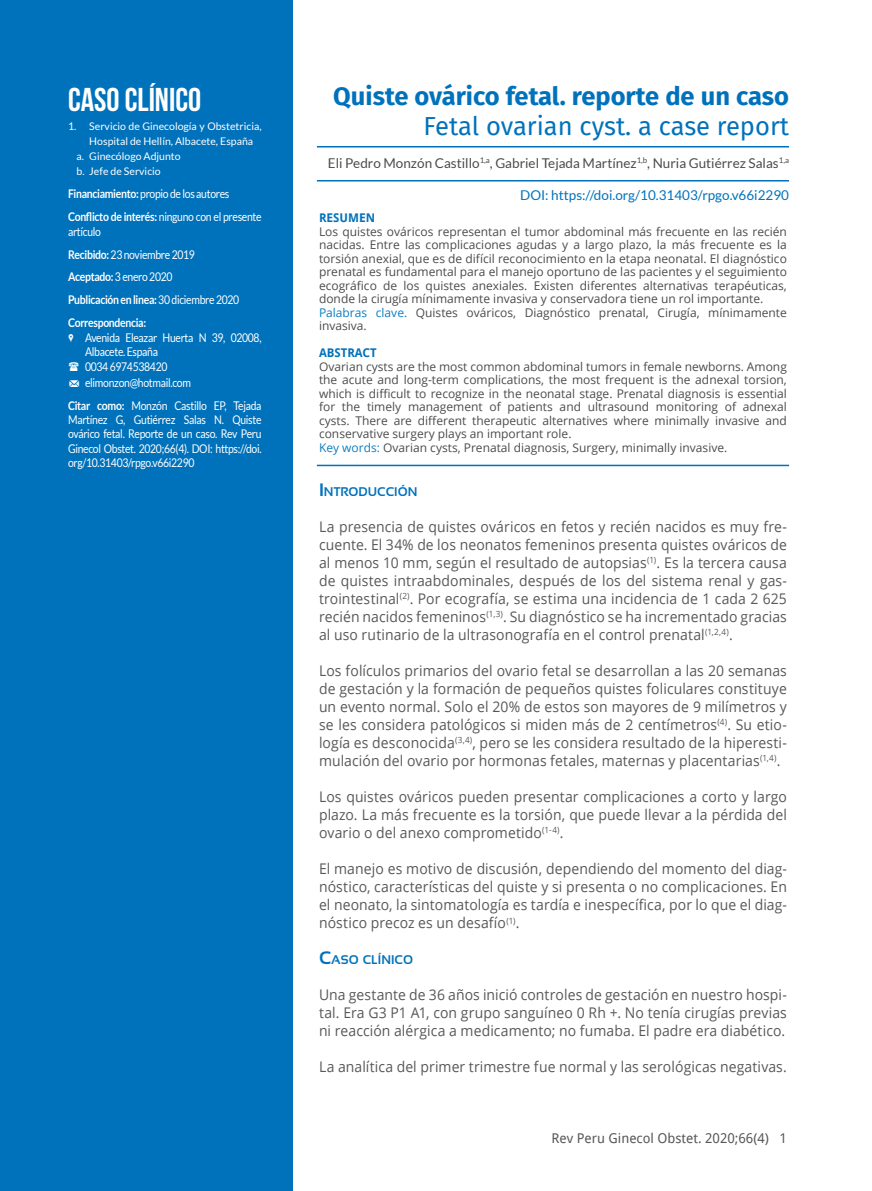
<style>
.page{position:relative;width:872px;height:1191px;background:#fff}
.page>*{position:absolute;margin:0;border:0;box-sizing:border-box;transform-origin:0 0}
.t1{font:700 33px "Bebas Neue";color:#fff}
.t2{font:700 25.5px "Fira Sans";color:#0072bc}
.t3{font:25.5px "Fira Sans";color:#0072bc}
.t4{font:14.7px/18px "Open Sans";letter-spacing:.005em;color:#57585a;text-align:justify;scale:.95 1}
.t5{font:13.5px "Lato";color:#4b4c4d}
.t6{font:13.5px "Lato";color:#0072bc}
.t7{font:13.5px "Droid Sans";color:#57585a}
.t8{font:700 12.6px "Sansation";color:#0072bc}
.t9{font:12px/13.5px "Open Sans";color:#4b4c4d}
.t10{font:12px/14.4px "Lato";letter-spacing:-.03em;color:#fff;scale:.87 1}
.t11{font:700 12px/23px "Lato";letter-spacing:-.03em;color:#fff;scale:.87 1}
.t12{font:700 12px "Droid Sans";color:#0072bc}
.t13{font:10.5px "Lato";color:#fff}
.s1{font-weight:700}
.s2{font-weight:400}
.s3{font-family:"Modern Pictograms"}
.s4{font-family:"Modern Pictograms";font-size:13.5px}
.s5{color:#0d7ec3}
.s6{font-size:18px}
</style>
<div class="page">
<div style="left:0;top:0;width:293px;height:1191px;background:#0072bc"></div>
<hr style="left:317px;top:146px;width:472px;height:1px;background:#0072bc">
<hr style="left:317px;top:180px;width:472px;height:1px;background:#0072bc">
<hr style="left:317px;top:465px;width:472px;height:1px;background:#0072bc">
<h1 class="t1" style="left:68px;top:82px;width:135px">CASO CLÍNICO</h1>
<p class="t13" style="left:68px;top:121px;width:195px">1. Servicio de Ginecología y Obstetricia,</p>
<p class="t13" style="left:89px;top:136px;width:165px">Hospital de Hellín, Albacete, España</p>
<p class="t13" style="left:77px;top:151px;width:106px">a. Ginecólogo Adjunto</p>
<p class="t13" style="left:77px;top:166px;width:86px">b. Jefe de Servicio</p>
<p class="t10" style="left:68px;top:182px;width:224px;line-height:23px"><span class="s1">Financiamiento:</span> propio de los autores<br><span class="s1">Conflicto de interés:</span> ninguno con el presente</p>
<p class="t11" style="left:68px;top:220px;width:198px"><span class="s2">artículo<br></span>Recibido: <span class="s2">23 noviembre 2019<br></span>Aceptado: <span class="s2">3 enero 2020<br></span>Publicación en linea: <span class="s2">30 diciembre 2020<br></span>Correspondencia:</p>
<p class="t10" style="left:85px;top:330px;width:204px;text-indent:-17px"><span class="s3">,</span> Avenida Eleazar Huerta N 39, 02008,<br>Albacete. España<br>0034 6974538420</p>
<p class="t10" style="left:68px;top:371px;width:224px;line-height:23px"><span class="s4">m</span> elimonzon@hotmail.com<br><span class="s1">Citar como:</span> Monzón Castillo EP, Tejada</p>
<p class="t10" style="left:68px;top:412px;width:224px;text-align:justify">Martínez G, Gutiérrez Salas N. Quiste ovárico fetal. Reporte de un caso. Rev Peru Ginecol Obstet. 2020;66(4). DOI: https://doi. org/10.31403/rpgo.v66i2290</p>
<h2 class="t2" style="left:333px;top:74px;width:457px">Quiste ovárico fetal. reporte de un caso</h2>
<h2 class="t3" style="left:423px;top:107px;width:367px">Fetal ovarian cyst. a case report</h2>
<p class="t5" style="left:328px;top:155px;width:462px">Eli Pedro Monzón Castillo<sup>1,a</sup>, Gabriel Tejada Martínez<sup>1,b</sup>, Nuria Gutiérrez Salas<sup>1,a</sup></p>
<p class="t6" style="left:520px;top:188px;width:270px">DOI: https://doi.org/10.31403/rpgo.v66i2290</p>
<p class="t12" style="left:319px;top:209px;width:58px">RESUMEN</p>
<p class="t9" style="left:319px;top:224px;width:469px">Los quistes ováricos representan el tumor abdominal más frecuente en las recién nacidas. Entre las complicaciones agudas y a largo plazo, la más frecuente es la torsión anexial, que es de difícil reconocimiento en la etapa neonatal. El diagnóstico prenatal es fundamental para el manejo oportuno de las pacientes y el seguimiento ecográfico de los quistes anexiales. Existen diferentes alternativas terapéuticas, donde la cirugía mínimamente invasiva y conservadora tiene un rol importante.<br><span class="s5">Palabras clave.</span> Quistes ováricos, Diagnóstico prenatal, Cirugía, mínimamente invasiva.</p>
<p class="t12" style="left:319px;top:344px;width:59px">ABSTRACT</p>
<p class="t9" style="left:319px;top:359px;width:469px">Ovarian cysts are the most common abdominal tumors in female newborns. Among the acute and long-term complications, the most frequent is the adnexal torsion, which is difficult to recognize in the neonatal stage. Prenatal diagnosis is essential for the timely management of patients and ultrasound monitoring of adnexal cysts. There are different therapeutic alternatives where minimally invasive and conservative surgery plays an important role.<br><span class="s5">Key words:</span> Ovarian cysts, Prenatal diagnosis, Surgery, minimally invasive.</p>
<p class="t8" style="left:319px;top:485px;width:100px"><span class="s6">I</span>NTRODUCCIÓN</p>
<p class="t4" style="left:319px;top:517px;width:494px">La presencia de quistes ováricos en fetos y recién nacidos es muy fre&shy;cuente. El 34% de los neonatos femeninos presenta quistes ováricos de al menos 10 mm, según el resultado de autopsias<sup>(1)</sup>. Es la tercera causa de quistes intraabdominales, después de los del sistema renal y gas&shy;trointestinal<sup>(2)</sup>. Por ecografía, se estima una incidencia de 1 cada 2 625 recién nacidos femeninos<sup>(1,3)</sup>. Su diagnóstico se ha incrementado gracias al uso rutinario de la ultrasonografía en el control prenatal<sup>(1,2,4)</sup>.</p>
<p class="t4" style="left:319px;top:661px;width:494px">Los folículos primarios del ovario fetal se desarrollan a las 20 semanas de gestación y la formación de pequeños quistes foliculares constituye un evento normal. Solo el 20% de estos son mayores de 9 milímetros y se les considera patológicos si miden más de 2 centímetros<sup>(4)</sup>. Su etio&shy;logía es desconocida<sup>(3,4)</sup>, pero se les considera resultado de la hiperesti&shy;mulación del ovario por hormonas fetales, maternas y placentarias<sup>(1,4)</sup>.</p>
<p class="t4" style="left:319px;top:787px;width:494px">Los quistes ováricos pueden presentar complicaciones a corto y largo plazo. La más frecuente es la torsión, que puede llevar a la pérdida del ovario o del anexo comprometido<sup>(1-4)</sup>.</p>
<p class="t4" style="left:319px;top:859px;width:494px">El manejo es motivo de discusión, dependiendo del momento del diag&shy;nóstico, características del quiste y si presenta o no complicaciones. En el neonato, la sintomatología es tardía e inespecífica, por lo que el diag&shy;nóstico precoz es un desafío<sup>(1)</sup>.</p>
<p class="t8" style="left:319px;top:953px;width:96px"><span class="s6">C</span>ASO CLÍNICO</p>
<p class="t4" style="left:319px;top:985px;width:494px">Una gestante de 36 años inició controles de gestación en nuestro hospi&shy;tal. Era G3 P1 A1, con grupo sanguíneo 0 Rh +. No tenía cirugías previas ni reacción alérgica a medicamento; no fumaba. El padre era diabético.</p>
<p class="t4" style="left:319px;top:1057px;width:494px">La analítica del primer trimestre fue normal y las serológicas negativas.</p>
<p class="t7" style="left:551px;top:1128px;width:237px">Rev Peru Ginecol Obstet. 2020;66(4) 1</p>
</div>
